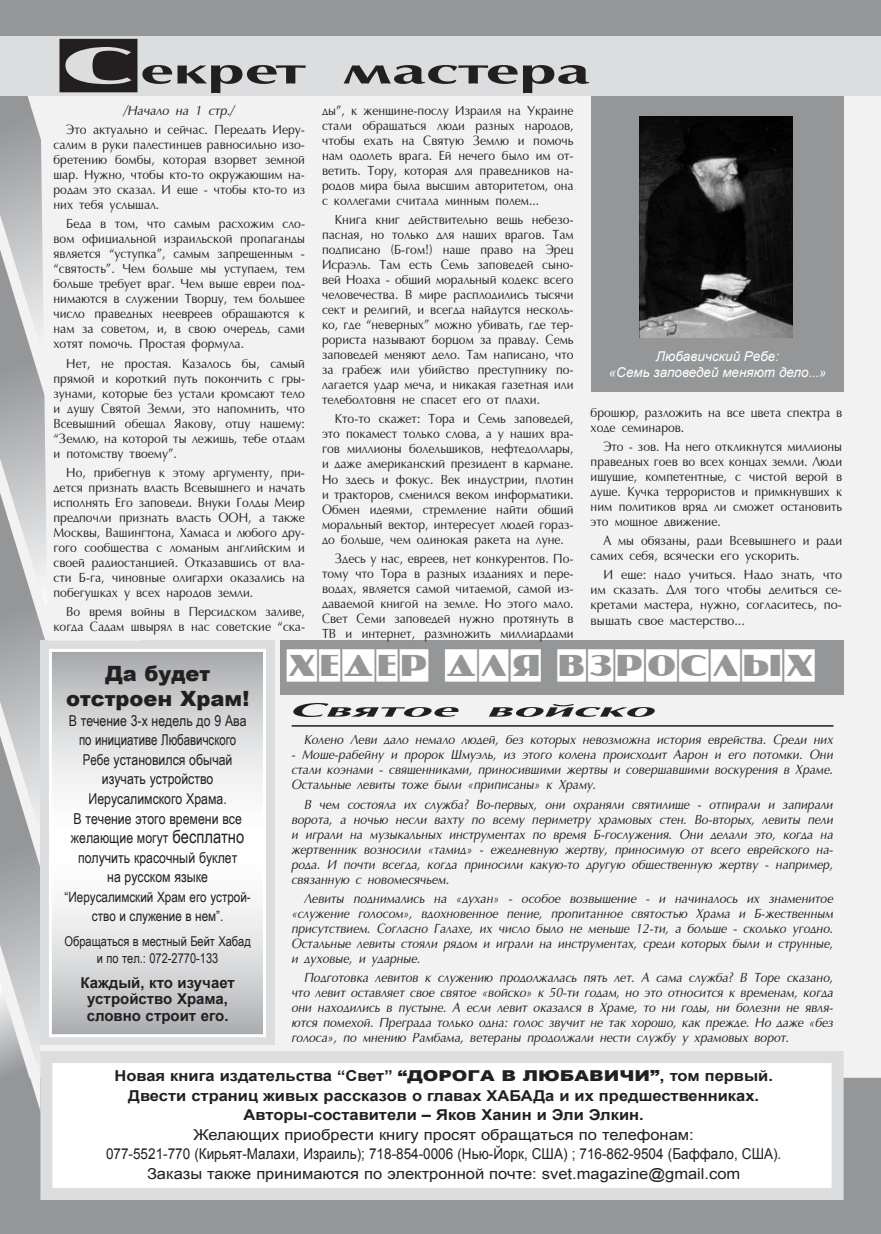
<style>
.page{position:relative;width:881px;height:1234px;background:#fff}
.page>*{position:absolute;margin:0;border:0;box-sizing:border-box;transform-origin:0 0}
.t1{font:700 37.5px "AG Optima Cyr";color:#231f20;scale:1.79 1}
.t2{font:30px "a Jasper Cm";color:#fff;scale:1.25 1}
.t3{font:900 21px/25.3px "Arial";color:#231f20;text-align:center}
.t4{font:italic 700 19.5px "AG Opt Cyrillic";color:#231f20;scale:2.7 1}
.t5{font:15px/19.5px "Arial";color:#231f20;text-align:center;scale:1.1 1}
.t6{font:15px/19.5px "Arial Narrow";color:#231f20;text-align:center}
.t7{font:700 15px/19.5px "Arial";color:#231f20;text-align:center;scale:1.1 1}
.t8{font:700 15px/16.5px "Arial";color:#231f20;text-align:center}
.t9{font:14.25px/19.5px "Arial Narrow";color:#231f20;text-align:center}
.t10{font:13.5px/15px "AG Opt Cyrillic Normal";color:#231f20;text-align:justify;scale:.9 1}
.t11{font:italic 13.5px/15px "AG Opt Cyrillic Normal";color:#231f20;text-align:justify;scale:.9 1}
.t12{font:13.5px/15px "AG Opt Cyrillic Normal";color:#231f20;text-align:justify;scale:.93 1}
.t13{font:13.5px/16.5px "Arial Narrow";color:#231f20;text-align:center}
.t14{font:italic 13.5px/16.5px "Arial";color:#fff;text-align:center}
.t15{font:italic 13.5px "AG Opt Cyrillic Normal";color:#231f20;scale:.93 1}
.s1{font-family:"a Jasper Cm";font-weight:400;font-size:49.5px}
.s2{font-size:18px}
.s3{font-weight:900}
</style>
<div class="page">
<div style="left:0;top:0;width:880px;height:1233px;background:#f2f2f3"></div>
<div style="left:280px;top:640px;width:563px;height:54px;background:#949698"></div>
<div style="left:40px;top:640px;width:234px;height:405px;background:#dcddde"></div>
<div style="left:0;top:0;width:880px;height:74px;background:#949698"></div>
<div style="left:591px;top:95px;width:252px;height:296px;background:#949698"></div>
<hr style="left:291px;top:725px;width:542px;height:1px;background:#231f20">
<svg style="left:110px;top:652px;width:152px;height:380px"></svg>
<div style="left:49px;top:648px;width:217px;height:388px;border:3px solid #fff"></div>
<div style="left:0;top:36px;width:880px;height:60px;background:#dcddde"></div>
<svg style="left:0;top:96px;width:110px;height:981px"></svg>
<div style="left:0;top:1077px;width:880px;height:156px;background:#949698"></div>
<div style="left:40px;top:1050px;width:803px;height:149px;background:#fff;border:12px solid #dcddde"></div>
<img style="left:639px;top:116px;width:153px;height:221px">
<h1 class="t1" style="left:57px;top:50px;width:123px"><span class="s1">С</span>екрет</h1>
<p class="t15" style="left:124px;top:103px;width:120px">/Начало на 1 стр./</p>
<p class="t10" style="left:53px;top:123px;width:281px;text-indent:13px">Это актуально и сейчас. Передать Иеру&shy;салим в руки палестинцев равносильно изо&shy;бретению бомбы, которая взорвет земной шар. Нужно, чтобы кто-то окружающим на&shy;родам это сказал. И еще - чтобы кто-то из них тебя услышал.</p>
<p class="t10" style="left:53px;top:217px;width:281px;text-indent:13px">Беда в том, что самым расхожим сло&shy;вом официальной израильской пропаганды является “уступка”, самым запрещенным - “святость”. Чем больше мы уступаем, тем больше требует враг. Чем выше евреи под&shy;нимаются в служении Творцу, тем большее число праведных неевреев обращаются к нам за советом, и, в свою очередь, сами хотят помочь. Простая формула.</p>
<p class="t10" style="left:53px;top:356px;width:281px;text-indent:13px">Нет, не простая. Казалось бы, самый прямой и короткий путь покончить с гры&shy;зунами, которые без устали кромсают тело и душу Святой Земли, это напомнить, что Всевышний обещал Яакову, отцу нашему: “Землю, на которой ты лежишь, тебе отдам и потомству твоему”.</p>
<p class="t10" style="left:53px;top:465px;width:281px;text-indent:13px">Но, прибегнув к этому аргументу, при&shy;дется признать власть Всевышнего и начать исполнять Его заповеди. Внуки Голды Меир предпочли признать власть ООН, а также Москвы, Вашингтона, Хамаса и любого дру&shy;гого сообщества с ломаным английским и своей радиостанцией. Отказавшись от вла&shy;сти Б-га, чиновные олигархи оказались на побегушках у всех народов земли.</p>
<p class="t10" style="left:53px;top:604px;width:281px;text-align:right">Во время войны в Персидском заливе, когда Садам швырял в нас советские “ска-</p>
<h1 class="t1" style="left:342px;top:50px;width:65px">масте</h1>
<h1 class="t1" style="left:519px;top:50px;width:41px">ра</h1>
<p class="t10" style="left:322px;top:103px;width:281px">ды”, к женщине-послу Израиля на Украине стали обращаться люди разных народов, чтобы ехать на Святую Землю и помочь нам одолеть врага. Ей нечего было им от&shy;ветить. Тору, которая для праведников на&shy;родов мира была высшим авторитетом, она с коллегами считала минным полем...</p>
<p class="t10" style="left:322px;top:212px;width:281px;text-indent:13px">Книга книг действительно вещь небезо&shy;пасная, но только для наших врагов. Там подписано (Б-гом!) наше право на Эрец Исраэль. Там есть Семь заповедей сыно&shy;вей Ноаха - общий моральный кодекс всего человечества. В мире расплодились тысячи сект и религий, и всегда найдутся несколь&shy;ко, где “неверных” можно убивать, где тер&shy;рориста называют борцом за правду. Семь заповедей меняют дело. Там написано, что за грабеж или убийство преступнику по&shy;лагается удар меча, и никакая газетная или телеболтовня не спасет его от плахи.</p>
<p class="t10" style="left:322px;top:412px;width:281px;text-indent:13px">Кто-то скажет: Тора и Семь заповедей, это покамест только слова, а у наших вра&shy;гов миллионы болельщиков, нефтедоллары, и даже американский президент в кармане.<br>Но здесь и фокус. Век индустрии, плотин и тракторов, сменился веком информатики.<br>Обмен идеями, стремление найти общий моральный вектор, интересует людей гораз&shy;до больше, чем одинокая ракета на луне.</p>
<p class="t10" style="left:322px;top:551px;width:281px;text-indent:13px">Здесь у нас, евреев, нет конкурентов. По&shy;тому что Тора в разных изданиях и пере&shy;водах, является самой читаемой, самой из&shy;даваемой книгой на земле. Но этого мало.<br>Свет Семи заповедей нужно протянуть в ТВ и интернет, размножить миллиардами</p>
<p class="t14" style="left:608px;top:348px;width:219px">Любавичский Ребе:<br>«Семь заповедей меняют дело...»</p>
<p class="t10" style="left:590px;top:405px;width:281px">брошюр, разложить на все цвета спектра в ходе семинаров.</p>
<p class="t10" style="left:590px;top:439px;width:281px;text-indent:13px">Это - зов. На него откликнутся миллионы праведных гоев во всех концах земли. Люди ищущие, компетентные, с чистой верой в душе. Кучка террористов и примкнувших к ним политиков вряд ли сможет остановить это мощное движение.</p>
<p class="t10" style="left:590px;top:533px;width:281px;text-indent:13px">А мы обязаны, ради Всевышнего и ради самих себя, всячески его ускорить.</p>
<p class="t12" style="left:590px;top:568px;width:272px;text-indent:13px">И еще: надо учиться. Надо знать, что им сказать. Для того чтобы делиться се&shy;кретами мастера, нужно, согласитесь, по&shy;вышать свое мастерство...</p>
<h3 class="t3" style="left:66px;top:660px;width:185px">Да будет отстроен Храм!</h3>
<p class="t6" style="left:69px;top:710px;width:179px">В течение 3-х недель до 9 Ава по инициативе Любавичского<br>Ребе установился обычай изучать устройство<br>Иерусалимского Храма.<br>В течение этого времени все желающие могут <span class="s2">бесплатно </span>получить красочный буклет<br>на русском языке</p>
<p class="t9" style="left:65px;top:886px;width:188px">“Иерусалимский Храм его устрой&shy;ство и служение в нем”.</p>
<p class="t13" style="left:64px;top:932px;width:188px">Обращаться в местный Бейт Хабад и по тел.: 072-2770-133</p>
<p class="t8" style="left:80px;top:974px;width:156px">Каждый, кто изучает устройство Храма, словно строит его.</p>
<h2 class="t2" style="left:285px;top:649px;width:425px">Хедер для взрослых</h2>
<h3 class="t4" style="left:291px;top:699px;width:64px">Святое</h3>
<h3 class="t4" style="left:488px;top:699px;width:64px">войско</h3>
<p class="t11" style="left:304px;top:732px;width:589px">Колено Леви дало немало людей, без которых невозможна история еврейства. Среди них</p>
<p class="t11" style="left:291px;top:747px;width:603px">- Моше-рабейну и пророк Шмуэль, из этого колена происходит Аарон и его потомки. Они стали коэнами - священниками, приносившими жертвы и совершавшими воскурения в Храме.<br>Остальные левиты тоже были «приписаны» к Храму.</p>
<p class="t11" style="left:291px;top:797px;width:603px;text-indent:13px">В чем состояла их служба? Во-первых, они охраняли святилище - отпирали и запирали ворота, а ночью несли вахту по всему периметру храмовых стен. Во-вторых, левиты пели и играли на музыкальных инструментах по время Б-гослужения. Они делали это, когда на жертвенник возносили «тамид» - ежедневную жертву, приносимую от всего еврейского на&shy;рода. И почти всегда, когда приносили какую-то другую общественную жертву - например, связанную с новомесячьем.</p>
<p class="t11" style="left:291px;top:891px;width:603px;text-indent:13px">Левиты поднимались на «духан» - особое возвышение - и начиналось их знаменитое «служение голосом», вдохновенное пение, пропитанное святостью Храма и Б-жественным присутствием. Согласно Галахе, их число было не меньше 12-ти, а больше - сколько угодно.<br>Остальные левиты стояли рядом и играли на инструментах, среди которых были и струнные, и духовые, и ударные.</p>
<p class="t11" style="left:291px;top:970px;width:603px;text-indent:13px">Подготовка левитов к служению продолжалась пять лет. А сама служба? В Торе сказано, что левит оставляет свое святое «войско» к 50-ти годам, но это относится к временам, когда они находились в пустыне. А если левит оказался в Храме, то ни годы, ни болезни не явля&shy;ются помехой. Преграда только одна: голос звучит не так хорошо, как прежде. Но даже «без голоса», по мнению Рамбама, ветераны продолжали нести службу у храмовых ворот.</p>
<p class="t7" style="left:114px;top:1066px;width:600px">Новая книга издательства “Свет” <span class="s3">“ДОРОГА В ЛЮБАВИЧИ”</span>, том первый.<br>Двести страниц живых рассказов о главах ХАБАДа и их предшественниках.<br>Авторы-составители – Яков Ханин и Эли Элкин.</p>
<p class="t5" style="left:106px;top:1124px;width:615px">Желающих приобрести книгу просят обращаться по телефонам:<br>077-5521-770 (Кирьят-Малахи, Израиль); 718-854-0006 (Нью-Йорк, США) ; 716-862-9504 (Баффало, США).<br>Заказы также принимаются по электронной почте: svet.magazine@gmail.com</p>
</div>
